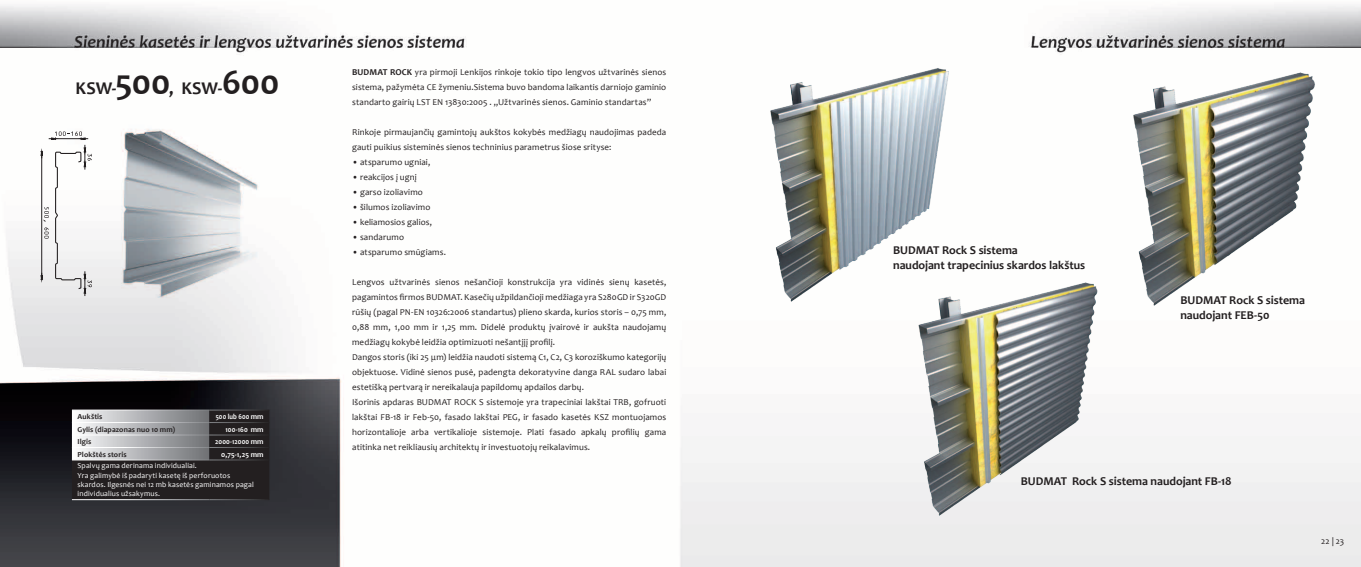
<style>
.page{position:relative;width:1361px;height:567px;background:#fff}
.page>*{position:absolute;margin:0;border:0;box-sizing:border-box;transform-origin:0 0}
.text{font:700 18px "Candara";letter-spacing:.005em;color:#231f20}
.text-2{font:700 12px "Candara";letter-spacing:-.005em;color:#231f20}
.text-3{font:9px/15px "Candara";letter-spacing:.01em;color:#231f20;text-align:justify}
.text-4{font:7.7px/9.2px "Candara";letter-spacing:.02em;color:#fff}
.text-5{font:700 7.7px "Candara";letter-spacing:.015em;color:#231f20}
.text-6{font:700 7.7px "Candara";letter-spacing:.02em;color:#fff;scale:.9 1}
.text-7{font:700 7.7px "Candara";letter-spacing:.02em;color:#fff;scale:.87 1}
.text-8{font:700 7.7px "Candara";letter-spacing:.02em;color:#fff}
.text-9{font:700 7.7px "Candara";letter-spacing:.02em;color:#fff;scale:.91 1}
.s1{font-size:36px}
.s2{font-weight:700}
</style>
<div class="page">
<img style="left:0;top:5px;width:1361px;height:562px">
<svg style="left:72px;top:411px;width:197px;height:88px;background:#5a585a"></svg>
<hr style="left:72px;top:410px;width:137px;height:1px;background:#fff">
<hr style="left:209px;top:410px;width:60px;height:1px;background:#fff">
<hr style="left:72px;top:422px;width:137px;height:1px;background:#fff">
<hr style="left:209px;top:422px;width:60px;height:1px;background:#fff">
<hr style="left:72px;top:435px;width:137px;height:1px;background:#fff">
<hr style="left:209px;top:435px;width:60px;height:1px;background:#fff">
<hr style="left:72px;top:447px;width:137px;height:1px;background:#fff">
<hr style="left:209px;top:447px;width:60px;height:1px;background:#fff">
<hr style="left:72px;top:460px;width:137px;height:1px;background:#fff">
<hr style="left:209px;top:460px;width:60px;height:1px;background:#fff">
<hr style="left:72px;top:499px;width:137px;height:1px;background:#fff">
<hr style="left:209px;top:499px;width:60px;height:1px;background:#fff">
<svg style="left:40px;top:131px;width:52px;height:165px"></svg>
<img style="left:725px;top:51px;width:264px;height:264px">
<img style="left:1089px;top:47px;width:272px;height:272px">
<img style="left:873px;top:257px;width:272px;height:272px">
<p class="text" style="left:75px;top:77px;width:205px">KSW-<span class="s1">500</span>, KSW-<span class="s1">600</span></p>
<p class="text-5" style="left:78px;top:412px;width:26px">Aukštis</p>
<p class="text-7" style="left:216px;top:412px;width:57px">500 lub 600 mm</p>
<p class="text-5" style="left:78px;top:424px;width:99px">Gylis (diapazonas nuo 10 mm)</p>
<p class="text-9" style="left:225px;top:424px;width:43px">100-160 mm</p>
<p class="text-5" style="left:78px;top:437px;width:15px">Ilgis</p>
<p class="text-6" style="left:215px;top:437px;width:55px">2000-12000 mm</p>
<p class="text-5" style="left:78px;top:449px;width:51px">Plokštės storis</p>
<p class="text-8" style="left:221px;top:449px;width:44px">0,75-1,25 mm</p>
<p class="text-4" style="left:78px;top:461px;width:121px">Spalvų gama derinama individualiai.</p>
<p class="text-4" style="left:78px;top:470px;width:178px">Yra galimybė iš padaryti kasetę iš perforuotos skardos. Ilgesnės nei 12 mb kasetės gaminamos pagal individualius užsakymus.</p>
<p class="text-3" style="left:352px;top:64px;width:316px"><span class="s2">BUDMAT ROCK</span> yra pirmoji Lenkijos rinkoje tokio tipo lengvos užtvarinės sienos sistema, pažymėta CE žymeniu.Sistema buvo bandoma laikantis darniojo gaminio standarto gairių LST EN 13830:2005 . „Užtvarinės sienos. Gaminio standartas”</p>
<p class="text-3" style="left:352px;top:124px;width:316px">Rinkoje pirmaujančių gamintojų aukštos kokybės medžiagų naudojimas padeda gauti puikius sisteminės sienos techninius parametrus šiose srityse:</p>
<p class="text-3" style="left:352px;top:154px;width:80px">• atsparumo ugniai,</p>
<p class="text-3" style="left:352px;top:169px;width:66px">• reakcijos į ugnį</p>
<p class="text-3" style="left:352px;top:184px;width:72px">• garso izoliavimo</p>
<p class="text-3" style="left:352px;top:199px;width:80px">• šilumos izoliavimo</p>
<p class="text-3" style="left:352px;top:214px;width:82px">• keliamosios galios,</p>
<p class="text-3" style="left:352px;top:229px;width:53px">• sandarumo</p>
<p class="text-3" style="left:352px;top:244px;width:95px">• atsparumo smūgiams.</p>
<p class="text-3" style="left:352px;top:274px;width:316px">Lengvos užtvarinės sienos nešančioji konstrukcija yra vidinės sienų kasetės, pagamintos firmos BUDMAT. Kasečių užpildančioji medžiaga yra S280GD ir S320GD rūšių (pagal PN-EN 10326:2006 standartus) plieno skarda, kurios storis – 0,75 mm, 0,88 mm, 1,00 mm ir 1,25 mm. Didelė produktų įvairovė ir aukšta naudojamų medžiagų kokybė leidžia optimizuoti nešantįjį profilį.</p>
<p class="text-3" style="left:352px;top:349px;width:316px">Dangos storis (iki 25 μm) leidžia naudoti sistemą C1, C2, C3 koroziškumo kategorijų objektuose. Vidinė sienos pusė, padengta dekoratyvine danga RAL sudaro labai estetišką pertvarą ir nereikalauja papildomų apdailos darbų.</p>
<p class="text-3" style="left:352px;top:394px;width:316px">Išorinis apdaras BUDMAT ROCK S sistemoje yra trapeciniai lakštai TRB, gofruoti lakštai FB-18 ir Feb-50, fasado lakštai PEG, ir fasado kasetės KSZ montuojamos horizontalioje arba vertikalioje sistemoje. Plati fasado apkalų profilių gama atitinka net reikliausių architektų ir investuotojų reikalavimus.</p>
<p class="text-2" style="left:893px;top:243px;width:126px">BUDMAT Rock S sistema</p>
<p class="text-2" style="left:893px;top:258px;width:194px">naudojant trapecinius skardos lakštus</p>
<p class="text-2" style="left:1180px;top:292px;width:126px">BUDMAT Rock S sistema</p>
<p class="text-2" style="left:1180px;top:307px;width:91px">naudojant FEB-50</p>
<p class="text-2" style="left:1020px;top:474px;width:212px">BUDMAT Rock S sistema naudojant FB-18</p>
<p class="text-3" style="left:1321px;top:534px;width:24px">22 | 23</p>
</div>
